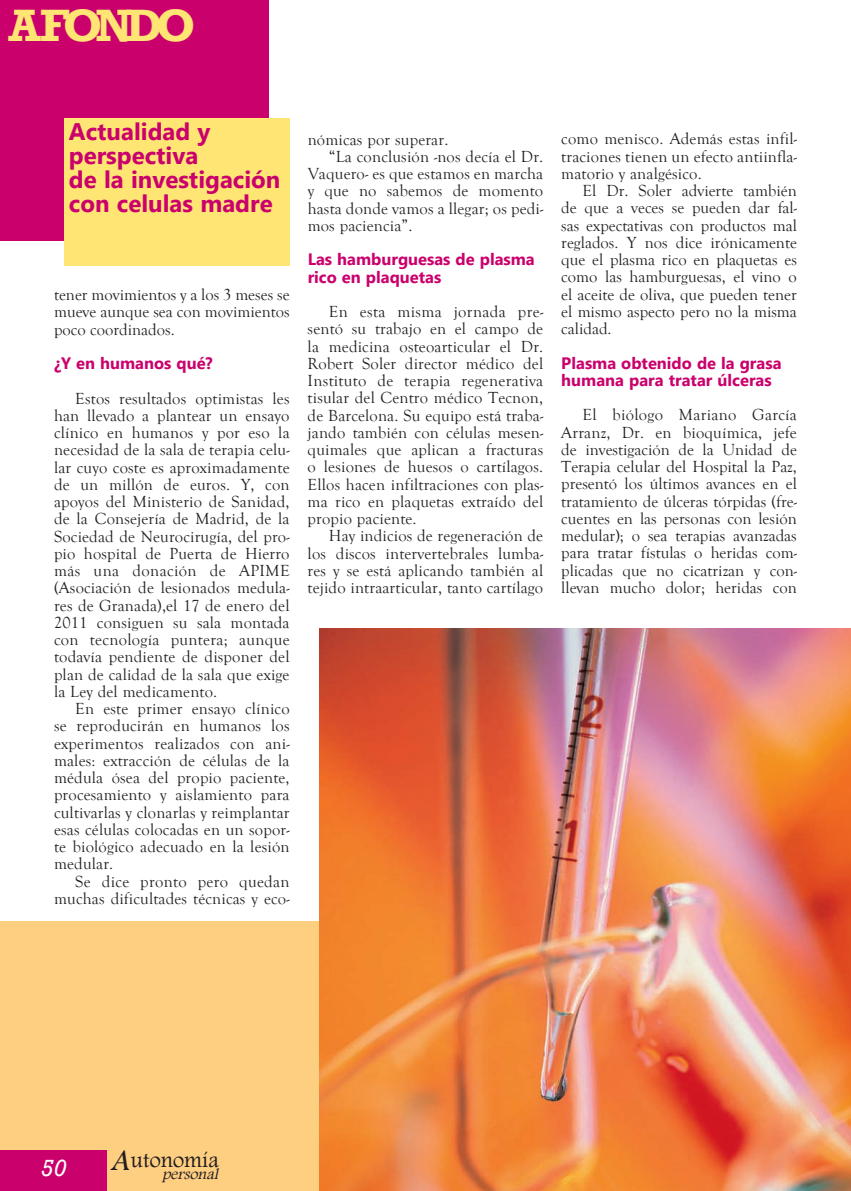
<style>
.page{position:relative;width:851px;height:1191px;background:#fff}
.page>*{position:absolute;margin:0;border:0;box-sizing:border-box;transform-origin:0 0}
.t1{font:700 46.5px "Rockwell";letter-spacing:-.15em;color:#ffe674}
.t2{font:700 24px/24px "Segoe UI";color:#ca016c}
.t3{font:italic 24px "Rockwell";color:#fff}
.t4{font:22.5px "Footlight MT Light";color:#231f20}
.t5{font:16.5px/17.2px "Goudy Old Style T";letter-spacing:.01em;color:#231f20;text-align:justify}
.t6{font:700 16.5px/17.2px "Segoe UI";color:#ca016c}
.t7{font:italic 15.9px "Footlight MT Light";color:#231f20}
</style>
<div class="page">
<div style="left:0;top:921px;width:850px;height:270px;background:#fece81"></div>
<img style="left:319px;top:628px;width:531px;height:563px">
<div style="left:0;top:1150px;width:106px;height:41px;background:#ca016c"></div>
<div style="left:0;top:0;width:268px;height:240px;background:#ca016c"></div>
<div style="left:65px;top:119px;width:224px;height:147px;background:#ffe674"></div>
<h1 class="t1" style="left:9px;top:-3px;width:188px">A FONDO</h1>
<h2 class="t2" style="left:69px;top:118px;width:213px">Actualidad y perspectiva<br>de la investigación con celulas madre</h2>
<p class="t5" style="left:54px;top:286px;width:237px">tener movimientos y a los 3 meses se mueve aunque sea con movimientos poco coordinados.</p>
<p class="t6" style="left:54px;top:354px;width:160px">¿Y en humanos qué?</p>
<p class="t5" style="left:54px;top:390px;width:237px;text-indent:21px">Estos resultados optimistas les han llevado a plantear un ensayo clínico en humanos y por eso la necesidad de la sala de terapia celu&shy;lar cuyo coste es aproximadamente de un millón de euros. Y, con apoyos del Ministerio de Sanidad, de la Consejería de Madrid, de la Sociedad de Neurocirugía, del pro&shy;pio hospital de Puerta de Hierro más una donación de APIME (Asociación de lesionados medula&shy;res de Granada),el 17 de enero del 2011 consiguen su sala montada con tecnología puntera; aunque todavía pendiente de disponer del plan de calidad de la sala que exige la Ley del medicamento.</p>
<p class="t5" style="left:54px;top:700px;width:237px;text-indent:21px">En este primer ensayo clínico se reproducirán en humanos los experimentos realizados con ani&shy;males: extracción de células de la médula ósea del propio paciente, procesamiento y aislamiento para cultivarlas y clonarlas y reimplantar esas células colocadas en un sopor&shy;te biológico adecuado en la lesión medular.</p>
<p class="t5" style="left:54px;top:873px;width:237px;text-align:right">Se dice pronto pero quedan muchas dificultades técnicas y eco-</p>
<p class="t5" style="left:307px;top:131px;width:142px">nómicas por superar.</p>
<p class="t5" style="left:307px;top:148px;width:237px;text-indent:21px">“La conclusión -nos decía el Dr.<br>Vaquero- es que estamos en marcha y que no sabemos de momento hasta donde vamos a llegar; os pedi&shy;mos paciencia”.</p>
<p class="t6" style="left:307px;top:250px;width:229px">Las hamburguesas de plasma rico en plaquetas</p>
<p class="t5" style="left:307px;top:303px;width:237px;text-indent:21px">En esta misma jornada pre&shy;sentó su trabajo en el campo de la medicina osteoarticular el Dr.<br>Robert Soler director médico del Instituto de terapia regenerativa tisular del Centro médico Tecnon, de Barcelona. Su equipo está traba&shy;jando también con células mesen&shy;quimales que aplican a fracturas o lesiones de huesos o cartílagos.<br>Ellos hacen infiltraciones con plas&shy;ma rico en plaquetas extraído del propio paciente.</p>
<p class="t5" style="left:307px;top:528px;width:237px;text-indent:21px">Hay indicios de regeneración de los discos intervertebrales lumba&shy;res y se está aplicando también al tejido intraarticular, tanto cartílago</p>
<p class="t5" style="left:561px;top:131px;width:237px">como menisco. Además estas infil&shy;traciones tienen un efecto antiinfla&shy;matorio y analgésico.</p>
<p class="t5" style="left:561px;top:182px;width:237px;text-indent:21px">El Dr. Soler advierte también de que a veces se pueden dar fal&shy;sas expectativas con productos mal reglados. Y nos dice irónicamente que el plasma rico en plaquetas es como las hamburguesas, el vino o el aceite de oliva, que pueden tener el mismo aspecto pero no la misma calidad.</p>
<h1 class="t6" style="left:561px;top:353px;width:222px">Plasma obtenido de la grasa humana para tratar úlceras</h1>
<p class="t5" style="left:561px;top:407px;width:237px;text-indent:21px">El biólogo Mariano García Arranz, Dr. en bioquímica, jefe de investigación de la Unidad de Terapia celular del Hospital la Paz, presentó los últimos avances en el tratamiento de úlceras tórpidas (fre&shy;cuentes en las personas con lesión medular); o sea terapias avanzadas para tratar fístulas o heridas com&shy;plicadas que no cicatrizan y con&shy;llevan mucho dolor; heridas con</p>
<h2 class="t3" style="left:41px;top:1154px;width:27px">50</h2>
<p class="t7" style="left:111px;top:1164px;width:113px"><sup>A</sup> personal</p>
<h3 class="t4" style="left:131px;top:1146px;width:90px">utonomía</h3>
</div>
